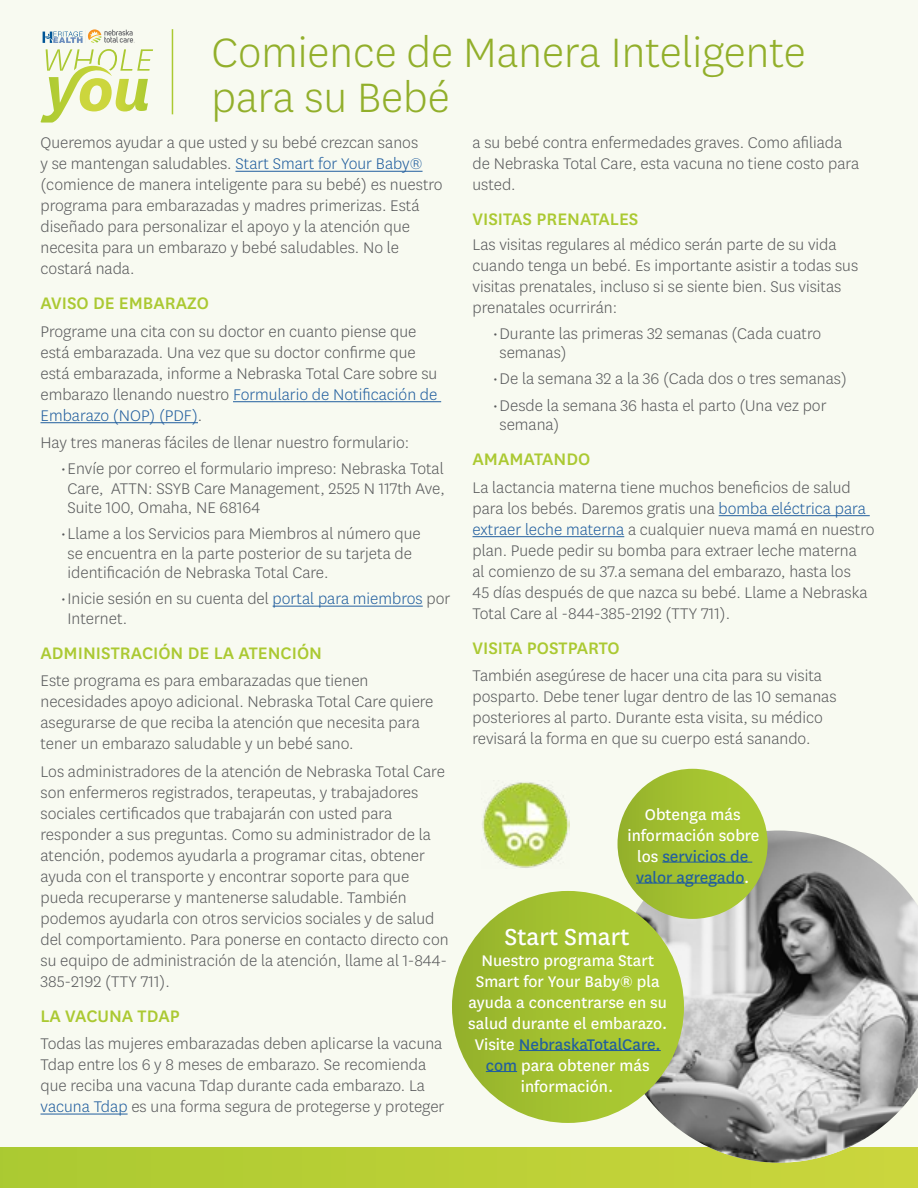
<style>
.page{position:relative;width:918px;height:1188px;background:#fff}
.page>*{position:absolute;margin:0;border:0;box-sizing:border-box;transform-origin:0 0}
.Article_Header{font:300 48px/45px "Centene Sans";color:#92af2b}
.t1{font:27px "Centene Sans";color:#fff}
.Subheads___Callouts{font:500 19.5px "Centene Sans";color:#abc932}
.t2{font:300 18px/21px "Centene Sans";color:#58595b}
.t3{font:18px/21px "Centene Sans";color:#fff;text-align:center}
.s1{color:#215e9e}
</style>
<div class="page">
<div style="left:0;top:0;width:918px;height:1159px;background:#f8faf1"></div>
<img style="left:482px;top:782px;width:87px;height:86px">
<div style="left:0;top:1148px;width:918px;height:40px;background:linear-gradient(to right,#abc931,#ccd63c)"></div>
<svg style="left:40px;top:49px;width:113px;height:74px"></svg>
<svg style="left:43px;top:29px;width:92px;height:14px"></svg>
<hr style="left:172px;top:29px;width:1px;height:85px;background:#abc932">
<img style="left:613px;top:831px;width:305px;height:332px">
<div style="left:452px;top:891px;width:232px;height:232px;background:linear-gradient(to right,#97b42c,#aecd34);border-radius:116px"></div>
<hr style="left:519px;top:1050px;width:142px;height:1px;background:#215e9e">
<hr style="left:486px;top:1071px;width:31px;height:1px;background:#215e9e">
<hr style="left:235px;top:171px;width:188px;height:1px;background:#215e9e">
<hr style="left:233px;top:401px;width:208px;height:1px;background:#215e9e">
<hr style="left:40px;top:422px;width:158px;height:1px;background:#215e9e">
<hr style="left:273px;top:606px;width:150px;height:1px;background:#215e9e">
<hr style="left:40px;top:1114px;width:88px;height:1px;background:#215e9e">
<hr style="left:719px;top:515px;width:151px;height:1px;background:#215e9e">
<hr style="left:472px;top:536px;width:152px;height:1px;background:#215e9e">
<div style="left:618px;top:769px;width:150px;height:150px;background:linear-gradient(to right,#96b32b,#aecd37);border-radius:75px"></div>
<hr style="left:662px;top:862px;width:90px;height:1px;background:#215e9e">
<hr style="left:636px;top:883px;width:108px;height:1px;background:#215e9e">
<p class="Article_Header" style="left:212px;top:28px;width:596px">Comience de Manera Inteligente para su Bebé</p>
<p class="t2" style="left:472px;top:132px;width:388px">a su bebé contra enfermedades graves. Como afiliada de Nebraska Total Care, esta vacuna no tiene costo para usted.</p>
<p class="Subheads___Callouts" style="left:472px;top:206px;width:167px">VISITAS PRENATALES</p>
<p class="t2" style="left:472px;top:233px;width:387px">Las visitas regulares al médico serán parte de su vida cuando tenga un bebé. Es importante asistir a todas sus visitas prenatales, incluso si se siente bien. Sus visitas prenatales ocurrirán:</p>
<p class="t2" style="left:500px;top:323px;width:323px;line-height:19.5px;text-indent:-7px">•Durante las primeras 32 semanas (Cada cuatro semanas)</p>
<p class="t2" style="left:493px;top:368px;width:356px">•De la semana 32 a la 36 (Cada dos o tres semanas)</p>
<p class="t2" style="left:500px;top:395px;width:329px;line-height:19.5px;text-indent:-7px">•Desde la semana 36 hasta el parto (Una vez por semana)</p>
<p class="Subheads___Callouts" style="left:472px;top:446px;width:119px">AMAMATANDO</p>
<p class="t2" style="left:472px;top:476px;width:404px">La lactancia materna tiene muchos beneficios de salud para los bebés. Daremos gratis una <span class="s1">bomba eléctrica para extraer leche materna</span> a cualquier nueva mamá en nuestro plan. Puede pedir su bomba para extraer leche materna<br>al comienzo de su 37.a semana del embarazo, hasta los<br>45 días después de que nazca su bebé. Llame a Nebraska Total Care al -844-385-2192 (TTY 711).</p>
<p class="Subheads___Callouts" style="left:472px;top:635px;width:149px">VISITA POSTPARTO</p>
<p class="t2" style="left:472px;top:665px;width:366px">También asegúrese de hacer una cita para su visita posparto. Debe tener lugar dentro de las 10 semanas posteriores al parto. Durante esta visita, su médico revisará la forma en que su cuerpo está sanando.</p>
<p class="t2" style="left:40px;top:132px;width:404px">Queremos ayudar a que usted y su bebé crezcan sanos<br>y se mantengan saludables. <span class="s1">Start Smart for Your Baby® </span>(comience de manera inteligente para su bebé) es nuestro programa para embarazadas y madres primerizas. Está diseñado para personalizar el apoyo y la atención que necesita para un embarazo y bebé saludables. No le costará nada.</p>
<p class="Subheads___Callouts" style="left:40px;top:290px;width:170px">AVISO DE EMBARAZO</p>
<p class="t2" style="left:40px;top:320px;width:398px">Programe una cita con su doctor en cuanto piense que está embarazada. Una vez que su doctor confirme que está embarazada, informe a Nebraska Total Care sobre su embarazo llenando nuestro <span class="s1">Formulario de Notificación de Embarazo (NOP) (PDF)</span>.</p>
<p class="t2" style="left:40px;top:432px;width:370px">Hay tres maneras fáciles de llenar nuestro formulario:</p>
<p class="t2" style="left:68px;top:459px;width:379px;line-height:19.5px;text-align:justify;text-indent:-7px">•Envíe por correo el formulario impreso: Nebraska Total Care, ATTN: SSYB Care Management, 2525 N 117th Ave, Suite 100, Omaha, NE 68164</p>
<p class="t2" style="left:68px;top:524px;width:355px;line-height:19.5px;text-indent:-7px">•Llame a los Servicios para Miembros al número que se encuentra en la parte posterior de su tarjeta de identificación de Nebraska Total Care.</p>
<p class="t2" style="left:68px;top:589px;width:384px;line-height:19.5px;text-indent:-7px">•Inicie sesión en su cuenta del <span class="s1">portal para miembros</span> por<br>Internet.</p>
<p class="Subheads___Callouts" style="left:40px;top:640px;width:283px">ADMINISTRACIÓN DE LA ATENCIÓN</p>
<p class="t2" style="left:40px;top:670px;width:395px">Este programa es para embarazadas que tienen necesidades apoyo adicional. Nebraska Total Care quiere asegurarse de que reciba la atención que necesita para tener un embarazo saludable y un bebé sano.</p>
<p class="t2" style="left:40px;top:760px;width:410px">Los administradores de la atención de Nebraska Total Care son enfermeros registrados, terapeutas, y trabajadores sociales certificados que trabajarán con usted para responder a sus preguntas. Como su administrador de la atención, podemos ayudarla a programar citas, obtener ayuda con el transporte y encontrar soporte para que pueda recuperarse y mantenerse saludable. También podemos ayudarla con otros servicios sociales y de salud del comportamiento. Para ponerse en contacto directo con su equipo de administración de la atención, llame al 1-844- 385-2192 (TTY 711).</p>
<p class="Subheads___Callouts" style="left:40px;top:1003px;width:141px">LA VACUNA TDAP</p>
<p class="t2" style="left:40px;top:1033px;width:406px">Todas las mujeres embarazadas deben aplicarse la vacuna Tdap entre los 6 y 8 meses de embarazo. Se recomienda que reciba una vacuna Tdap durante cada embarazo. La <span class="s1">vacuna Tdap</span> es una forma segura de protegerse y proteger</p>
<p class="t3" style="left:628px;top:803px;width:134px">Obtenga más información sobre los <span class="s1">servicios de valor agregado</span>.</p>
<p class="t1" style="left:504px;top:919px;width:127px">Start Smart</p>
<p class="t3" style="left:468px;top:949px;width:201px">Nuestro programa Start<br>Smart for Your Baby® pla ayuda a concentrarse en su salud durante el embarazo.<br>Visite <span class="s1">NebraskaTotalCare. com</span> para obtener más información.</p>
</div>
